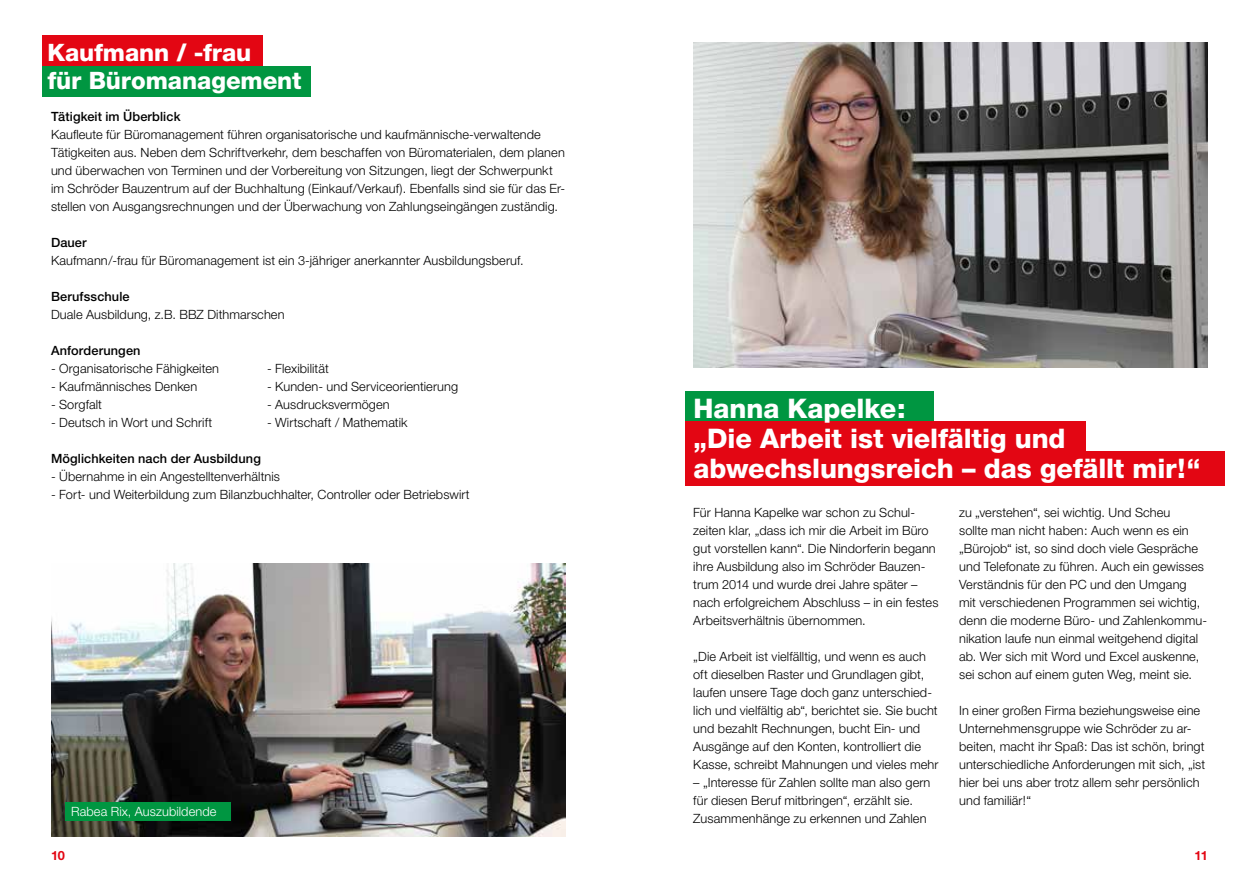
<style>
.page{position:relative;width:1259px;height:893px;background:#fff}
.page>*{position:absolute;margin:0;border:0;box-sizing:border-box;transform-origin:0 0}
.t1{font:800 27px/30px "Helvetica Neue";letter-spacing:-.005em;color:#fff}
.t2{font:800 24px/28.5px "Helvetica Neue";letter-spacing:-.005em;color:#fff}
.t3{font:300 12.75px/18px "Helvetica Neue";letter-spacing:.01em;color:#000}
.t4{font:500 12.75px "Helvetica Neue";letter-spacing:.01em;color:#000}
.t5{font:300 12.75px "Helvetica Neue";letter-spacing:.01em;color:#fff}
.t6{font:700 12.75px "Helvetica Neue CE";color:#e30613}
</style>
<div class="page">
<img style="left:51px;top:563px;width:515px;height:273px">
<div style="left:43px;top:35px;width:219px;height:31px;background:#e30613"></div>
<div style="left:43px;top:66px;width:268px;height:31px;background:#009641"></div>
<div style="left:685px;top:391px;width:248px;height:31px;background:#009641"></div>
<div style="left:685px;top:422px;width:400px;height:34px;background:#e30613"></div>
<div style="left:685px;top:451px;width:539px;height:34px;background:#e30613"></div>
<div style="left:65px;top:802px;width:165px;height:19px;background:#009641"></div>
<img style="left:693px;top:43px;width:515px;height:325px">
<h2 class="t2" style="left:47px;top:38px;width:256px">Kaufmann / -frau<br>für Büromanagement</h2>
<p class="t4" style="left:51px;top:109px;width:131px">Tätigkeit im Überblick</p>
<p class="t3" style="left:51px;top:125px;width:516px">Kaufleute für Büromanagement führen organisatorische und kaufmännische-verwaltende Tätigkeiten aus. Neben dem Schriftverkehr, dem beschaffen von Büromaterialen, dem planen und überwachen von Terminen und der Vorbereitung von Sitzungen, liegt der Schwerpunkt im Schröder Bauzentrum auf der Buchhaltung (Einkauf/Verkauf). Ebenfalls sind sie für das Er&shy;stellen von Ausgangsrechnungen und der Überwachung von Zahlungseingängen zuständig.</p>
<p class="t4" style="left:51px;top:235px;width:37px">Dauer</p>
<p class="t3" style="left:51px;top:251px;width:474px">Kaufmann/-frau für Büromanagement ist ein 3-jähriger anerkannter Ausbildungsberuf.</p>
<p class="t4" style="left:51px;top:289px;width:80px">Berufsschule</p>
<p class="t3" style="left:51px;top:305px;width:235px">Duale Ausbildung, z.B. BBZ Dithmarschen</p>
<p class="t4" style="left:51px;top:343px;width:91px">Anforderungen</p>
<p class="t3" style="left:51px;top:359px;width:169px">- Organisatorische Fähigkeiten</p>
<p class="t3" style="left:267px;top:359px;width:63px">- Flexibilität</p>
<p class="t3" style="left:51px;top:377px;width:148px">- Kaufmännisches Denken</p>
<p class="t3" style="left:267px;top:377px;width:193px">- Kunden- und Serviceorientierung</p>
<p class="t3" style="left:51px;top:395px;width:52px">- Sorgfalt</p>
<p class="t3" style="left:267px;top:395px;width:124px">- Ausdrucksvermögen</p>
<p class="t3" style="left:51px;top:413px;width:163px">- Deutsch in Wort und Schrift</p>
<p class="t3" style="left:267px;top:413px;width:142px">- Wirtschaft / Mathematik</p>
<p class="t4" style="left:51px;top:451px;width:211px">Möglichkeiten nach der Ausbildung</p>
<p class="t3" style="left:51px;top:467px;width:230px">- Übernahme in ein Angestelltenverhältnis</p>
<p class="t3" style="left:51px;top:485px;width:420px">- Fort- und Weiterbildung zum Bilanzbuchhalter, Controller oder Betriebswirt</p>
<p class="t5" style="left:71px;top:804px;width:147px">Rabea Rix, Auszubildende</p>
<h1 class="t1" style="left:693px;top:393px;width:508px">Hanna Kapelke:<br>„Die Arbeit ist vielfältig und abwechslungsreich – das gefällt mir!“</h1>
<p class="t3" style="left:693px;top:503px;width:247px">Für Hanna Kapelke war schon zu Schul&shy;zeiten klar, „dass ich mir die Arbeit im Büro gut vorstellen kann“. Die Nindorferin begann ihre Ausbildung also im Schröder Bauzen&shy;trum 2014 und wurde drei Jahre später – nach erfolgreichem Abschluss – in ein festes Arbeitsverhältnis übernommen.</p>
<p class="t3" style="left:693px;top:647px;width:247px">„Die Arbeit ist vielfälltig, und wenn es auch oft dieselben Raster und Grundlagen gibt, laufen unsere Tage doch ganz unterschied&shy;lich und vielfältig ab“, berichtet sie. Sie bucht und bezahlt Rechnungen, bucht Ein- und Ausgänge auf den Konten, kontrolliert die Kasse, schreibt Mahnungen und vieles mehr</p>
<p class="t3" style="left:693px;top:773px;width:239px">– „Interesse für Zahlen sollte man also gern für diesen Beruf mitbringen“, erzählt sie.<br>Zusammenhänge zu erkennen und Zahlen</p>
<p class="t3" style="left:959px;top:503px;width:249px">zu „verstehen“, sei wichtig. Und Scheu<br>sollte man nicht haben: Auch wenn es ein „Bürojob“ ist, so sind doch viele Gespräche und Telefonate zu führen. Auch ein gewisses Verständnis für den PC und den Umgang<br>mit verschiedenen Programmen sei wichtig, denn die moderne Büro- und Zahlenkommu&shy;nikation laufe nun einmal weitgehend digital ab. Wer sich mit Word und Excel auskenne, sei schon auf einem guten Weg, meint sie.</p>
<p class="t3" style="left:959px;top:701px;width:248px">In einer großen Firma beziehungsweise eine Unternehmensgruppe wie Schröder zu ar&shy;beiten, macht ihr Spaß: Das ist schön, bringt unterschiedliche Anforderungen mit sich, „ist hier bei uns aber trotz allem sehr persönlich und familiär!“</p>
<p class="t6" style="left:51px;top:848px;width:15px">10</p>
<p class="t6" style="left:1194px;top:848px;width:15px">11</p>
</div>
